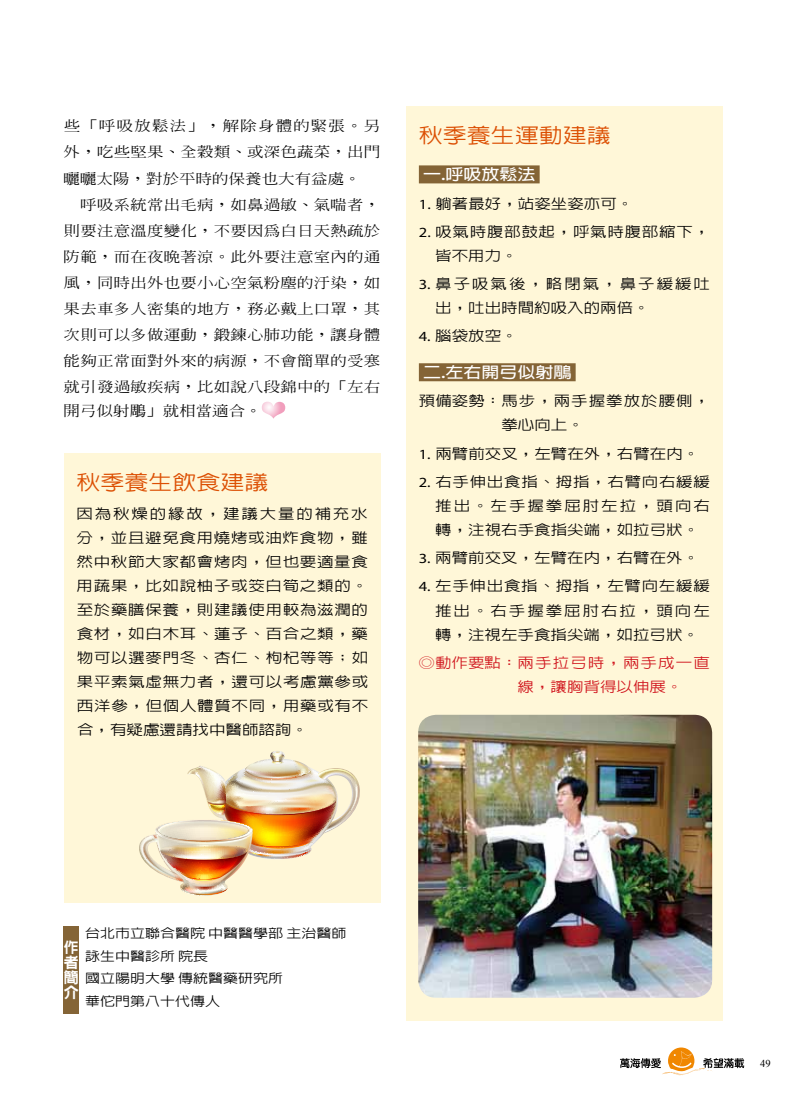
<style>
.page{position:relative;width:808px;height:1106px;background:#fff}
.page>*{position:absolute;margin:0;border:0;box-sizing:border-box;transform-origin:0 0}
.t1{font:500 20.4px "AR Hei B5";color:#dc4f03;scale:1.18 1}
.t2{font:700 15.3px "AR Hei B5";color:#fff;scale:1.18 1}
.t3{font:800 15px/15px "AR Hei B5";color:#fff;text-align:justify}
.t4{font:500 14.1px/24px "AR Hei B5";letter-spacing:.04em;color:#000;text-align:justify;scale:1.18 1}
.t5{font:500 14.1px/26.1px "AR Ming B5";letter-spacing:.01em;color:#000;text-align:justify;scale:1.18 1}
.t6{font:500 14.1px "AR Hei B5";color:#000;scale:1.18 1}
.t7{font:500 14.1px/24px "AR Hei B5";letter-spacing:.12em;color:#000;scale:1.18 1}
.t8{font:500 14.1px/24px "AR Hei B5";color:#d0121b;scale:1.18 1}
.t9{font:500 14.1px/24px "AR Hei B5";letter-spacing:.06em;color:#000;scale:1.18 1}
.t10{font:500 12.75px/22.5px "AR Hei B5";color:#000;scale:1.18 1}
.t11{font:10.5px "Times New Roman";color:#000}
.s1{font-family:"Myriad Pro";font-weight:600}
.s2{font-family:"Myriad Pro";font-weight:400}
</style>
<div class="page">
<img style="left:262px;top:402px;width:23px;height:17px">
<div style="left:64px;top:925px;width:15px;height:88px;background:#846436"></div>
<div style="left:64px;top:453px;width:317px;height:450px;background:#fff7d8"></div>
<div style="left:406px;top:106px;width:317px;height:914px;background:#fff7d8"></div>
<div style="left:419px;top:165px;width:121px;height:18px;background:#846436"></div>
<div style="left:419px;top:363px;width:157px;height:18px;background:#846436"></div>
<img style="left:418px;top:714px;width:294px;height:283px">
<img style="left:139px;top:751px;width:221px;height:144px">
<svg style="left:620px;top:1047px;width:124px;height:29px"></svg>
<p class="t5" style="left:64px;top:113px;width:270px">些「呼吸放鬆法」，解除身體的緊張。另外，吃些堅果、全穀類、或深色蔬菜，出門曬曬太陽，對於平時的保養也大有益處。</p>
<p class="t5" style="left:64px;top:191px;width:270px;text-indent:17px">呼吸系統常出毛病，如鼻過敏、氣喘者，則要注意溫度變化，不要因為白日天熱疏於防範，而在夜晚著涼。此外要注意室內的通風，同時出外也要小心空氣粉塵的汙染，如果去車多人密集的地方，務必戴上口罩，其次則可以多做運動，鍛鍊心肺功能，讓身體能夠正常面對外來的病源，不會簡單的受寒就引發過敏疾病，比如說八段錦中的「左右</p>
<p class="t5" style="left:64px;top:397px;width:169px">開弓似射鵰」就相當適合。</p>
<h1 class="t1" style="left:77px;top:472px;width:164px">秋季養生飲食建議</h1>
<p class="t4" style="left:77px;top:501px;width:249px">因為秋燥的緣故，建議大量的補充水分，並且避免食用燒烤或油炸食物，雖然中秋節大家都會烤肉，但也要適量食用蔬果，比如說柚子或筊白筍之類的。至於藥膳保養，則建議使用較為滋潤的食材，如白木耳、蓮子、百合之類，藥物可以選麥門冬、杏仁、枸杞等等；如果平素氣虛無力者，還可以考慮黨參或西洋參，但個人體質不同，用藥或有不合，有疑慮還請找中醫師諮詢。</p>
<h1 class="t1" style="left:419px;top:125px;width:164px">秋季養生運動建議</h1>
<p class="t2" style="left:423px;top:167px;width:97px">一<span class="s1">.</span>呼吸放鬆法</p>
<p class="t6" style="left:419px;top:196px;width:183px"><span class="s2">1.</span> 躺著最好，站姿坐姿亦可。</p>
<p class="t4" style="left:435px;top:219px;width:234px;text-indent:-16px"><span class="s2">2.</span> 吸氣時腹部鼓起，呼氣時腹部縮下，皆不用力。</p>
<p class="t7" style="left:435px;top:272px;width:234px;text-indent:-16px"><span class="s2">3.</span> 鼻子吸氣後，略閉氣，鼻子緩緩吐出，吐出時間約吸入的兩倍。</p>
<p class="t4" style="left:419px;top:324px;width:85px"><span class="s2">4.</span> 腦袋放空。</p>
<p class="t2" style="left:423px;top:364px;width:127px">二<span class="s1">.</span>左右開弓似射鵰</p>
<p class="t9" style="left:501px;top:389px;width:178px;text-indent:-82px">預備姿勢：馬步，兩手握拳放於腰側，拳心向上。</p>
<p class="t6" style="left:419px;top:446px;width:239px"><span class="s2">1.</span> 兩臂前交叉，左臂在外，右臂在內。</p>
<p class="t4" style="left:435px;top:469px;width:234px;text-indent:-16px"><span class="s2">2.</span> 右手伸出食指、拇指，右臂向右緩緩推出。左手握拳屈肘左拉，頭向右轉，注視右手食指尖端，如拉弓狀。</p>
<p class="t6" style="left:419px;top:551px;width:239px"><span class="s2">3.</span> 兩臂前交叉，左臂在內，右臂在外。</p>
<p class="t4" style="left:435px;top:574px;width:234px;text-indent:-16px"><span class="s2">4.</span> 左手伸出食指、拇指，左臂向左緩緩推出。右手握拳屈肘右拉，頭向左轉，注視左手食指尖端，如拉弓狀。</p>
<p class="t8" style="left:518px;top:650px;width:164px;text-indent:-99px">◎動作要點：兩手拉弓時，兩手成一直線，讓胸背得以伸展。</p>
<p class="t10" style="left:85px;top:922px;width:223px">台北市立聯合醫院中醫醫學部主治醫師詠生中醫診所院長<br>國立陽明大學傳統醫藥研究所<br>華佗門第八十代傳人</p>
<p class="t3" style="left:64px;top:939px;width:16px">作者簡介</p>
<p class="t11" style="left:760px;top:1056px;width:12px">49</p>
</div>
